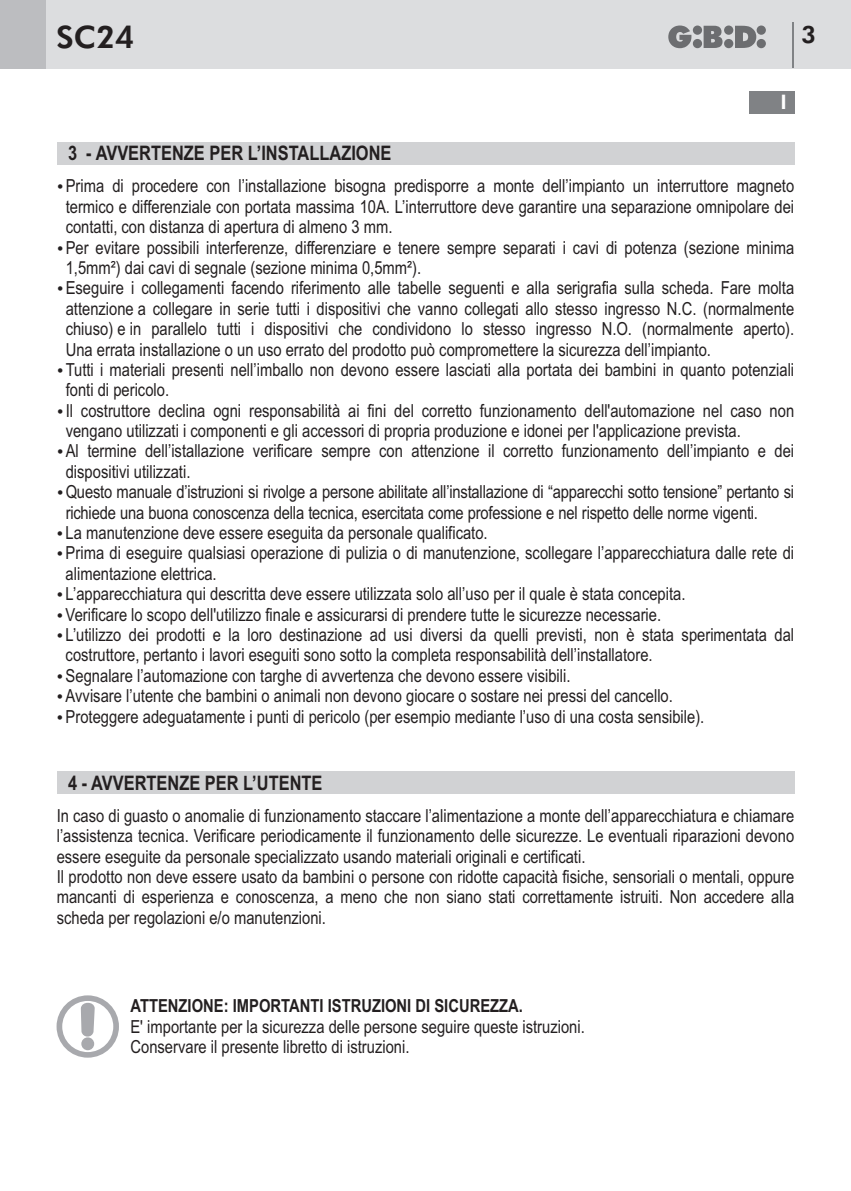
<style>
.page{position:relative;width:851px;height:1191px;background:#fff}
.page>*{position:absolute;margin:0;border:0;box-sizing:border-box;transform-origin:0 0}
.t1{font:800 31px "Futura BT";color:#231f20}
.t2{font:800 24px "Futura BT";color:#231f20}
.t3{font:700 20px "Arial Narrow";color:#231f20}
.t4{font:800 20px "Futura BT";color:#fff}
.t5{font:18px/20.4px "Arial Narrow";color:#231f20}
.t6{font:700 18px "Arial Narrow";color:#231f20}
.t7{font:15.4px "Wingdings";color:#231f20}
</style>
<div class="page">
<div style="left:0;top:0;width:850px;height:68px;background:#dcdddf"></div>
<div style="left:0;top:0;width:45px;height:68px;background:#bcbdc0"></div>
<svg style="left:668px;top:26px;width:97px;height:22px"></svg>
<hr style="left:792px;top:23px;width:2px;height:45px;background:#808285">
<div style="left:748px;top:91px;width:46px;height:22px;background:#808285"></div>
<div style="left:57px;top:142px;width:737px;height:22px;background:#d1d2d4"></div>
<div style="left:57px;top:771px;width:737px;height:23px;background:#d1d2d4"></div>
<svg style="left:80px;top:1002px;width:15px;height:48px"></svg>
<div style="left:57px;top:995px;width:62px;height:62px;border:6px solid #a8a9ad;border-radius:50%"></div>
<h1 class="t1" style="left:56px;top:24px;width:79px">SC24</h1>
<h2 class="t2" style="left:801px;top:24px;width:16px">3</h2>
<p class="t3" style="left:68px;top:146px;width:325px">3 - AVVERTENZE PER L’INSTALLAZIONE</p>
<p class="t4" style="left:780px;top:94px;width:8px">I</p>
<p class="t5" style="left:57px;top:177px;width:738px;text-align:center">•Prima di procedere con l’installazione bisogna predisporre a monte dell’impianto un interruttore magneto termico e differenziale con portata massima 10A. L’interruttore deve garantire una separazione omnipolare dei</p>
<p class="t7" style="left:57px;top:242px;width:47px">•</p>
<p class="t5" style="left:66px;top:218px;width:729px">contatti, con distanza di apertura di almeno 3 mm.<br>Per evitare possibili interferenze, differenziare e tenere sempre separati i cavi di potenza (sezione minima</p>
<p class="t5" style="left:66px;top:259px;width:730px">1,5mm²) dai cavi di segnale (sezione minima 0,5mm²).<br>Eseguire i collegamenti facendo riferimento alle tabelle seguenti e alla serigrafia sulla scheda. Fare molta attenzione a collegare in serie tutti i dispositivi che vanno collegati allo stesso ingresso N.C. (normalmente chiuso) e in parallelo tutti i dispositivi che condividono lo stesso ingresso N.O. (normalmente aperto).</p>
<p class="t7" style="left:57px;top:282px;width:47px">•</p>
<p class="t5" style="left:66px;top:341px;width:729px">Una errata installazione o un uso errato del prodotto può compromettere la sicurezza dell’impianto.<br>Tutti i materiali presenti nell’imballo non devono essere lasciati alla portata dei bambini in quanto potenziali</p>
<p class="t7" style="left:57px;top:364px;width:47px">•</p>
<p class="t5" style="left:66px;top:381px;width:730px">fonti di pericolo.<br>Il costruttore declina ogni responsabilità ai fini del corretto funzionamento dell'automazione nel caso non</p>
<p class="t7" style="left:57px;top:405px;width:47px">•</p>
<p class="t5" style="left:66px;top:422px;width:730px">vengano utilizzati i componenti e gli accessori di propria produzione e idonei per l'applicazione prevista.<br>Al termine dell’istallazione verificare sempre con attenzione il corretto funzionamento dell’impianto e dei</p>
<p class="t7" style="left:57px;top:445px;width:47px">•</p>
<p class="t5" style="left:66px;top:463px;width:729px">dispositivi utilizzati.<br>Questo manuale d’istruzioni si rivolge a persone abilitate all’installazione di “apparecchi sotto tensione” pertanto si</p>
<p class="t7" style="left:57px;top:486px;width:47px">•</p>
<p class="t5" style="left:66px;top:504px;width:693px">richiede una buona conoscenza della tecnica, esercitata come professione e nel rispetto delle norme vigenti.</p>
<p class="t5" style="left:66px;top:524px;width:730px">La manutenzione deve essere eseguita da personale qualificato.<br>Prima di eseguire qualsiasi operazione di pulizia o di manutenzione, scollegare l’apparecchiatura dalle rete di</p>
<p class="t7" style="left:57px;top:527px;width:47px">•</p>
<p class="t7" style="left:57px;top:547px;width:47px">•</p>
<p class="t5" style="left:66px;top:565px;width:152px">alimentazione elettrica.</p>
<p class="t5" style="left:66px;top:585px;width:621px">L’apparecchiatura qui descritta deve essere utilizzata solo all’uso per il quale è stata concepita.</p>
<p class="t7" style="left:57px;top:588px;width:47px">•</p>
<p class="t5" style="left:66px;top:605px;width:730px">Verificare lo scopo dell'utilizzo finale e assicurarsi di prendere tutte le sicurezze necessarie.<br>L’utilizzo dei prodotti e la loro destinazione ad usi diversi da quelli previsti, non è stata sperimentata dal</p>
<p class="t7" style="left:57px;top:608px;width:47px">•</p>
<p class="t7" style="left:57px;top:629px;width:47px">•</p>
<p class="t5" style="left:66px;top:646px;width:588px">costruttore, pertanto i lavori eseguiti sono sotto la completa responsabilità dell’installatore.</p>
<p class="t5" style="left:66px;top:667px;width:506px">Segnalare l’automazione con targhe di avvertenza che devono essere visibili.</p>
<p class="t7" style="left:57px;top:670px;width:47px">•</p>
<p class="t5" style="left:66px;top:687px;width:640px">Avvisare l’utente che bambini o animali non devono giocare o sostare nei pressi del cancello.<br>Proteggere adeguatamente i punti di pericolo (per esempio mediante l’uso di una costa sensibile).</p>
<p class="t7" style="left:57px;top:690px;width:47px">•</p>
<p class="t7" style="left:57px;top:710px;width:47px">•</p>
<p class="t3" style="left:68px;top:775px;width:256px">4 - AVVERTENZE PER L’UTENTE</p>
<p class="t5" style="left:57px;top:807px;width:739px">In caso di guasto o anomalie di funzionamento staccare l’alimentazione a monte dell’apparecchiatura e chiamare l’assistenza tecnica. Verificare periodicamente il funzionamento delle sicurezze. Le eventuali riparazioni devono essere eseguite da personale specializzato usando materiali originali e certificati.<br>Il prodotto non deve essere usato da bambini o persone con ridotte capacità fisiche, sensoriali o mentali, oppure mancanti di esperienza e conoscenza, a meno che non siano stati correttamente istruiti. Non accedere alla scheda per regolazioni e/o manutenzioni.</p>
<p class="t6" style="left:130px;top:999px;width:394px">ATTENZIONE: IMPORTANTI ISTRUZIONI DI SICUREZZA.</p>
<p class="t5" style="left:130px;top:1017px;width:456px">E' importante per la sicurezza delle persone seguire queste istruzioni.<br>Conservare il presente libretto di istruzioni.</p>
</div>
